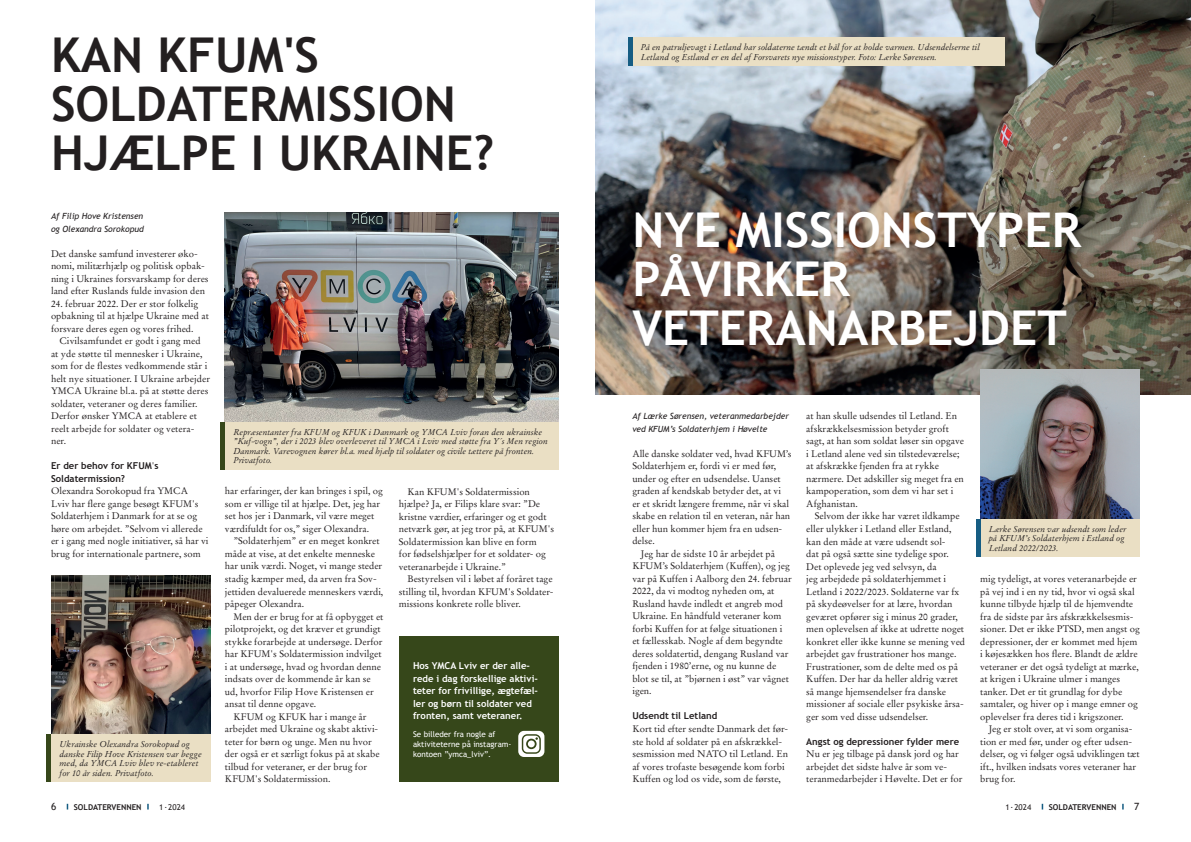
<style>
.page{position:relative;width:1191px;height:842px;background:#fff}
.page>*{position:absolute;margin:0;border:0;box-sizing:border-box;transform-origin:0 0}
.t1{font:700 48px/49px "Trebuchet MS";color:#231f20}
.t2{font:700 48px/49px "Trebuchet MS";color:#fff}
.t3{font:10px "Trebuchet MS";color:#231f20}
.t4{font:9.5px/12.5px "Stempel Garamond LT Std";color:#231f20}
.t5{font:700 9.5px/12.5px "Trebuchet MS";color:#fff}
.t6{font:700 9.5px/12.5px "Trebuchet MS";color:#231f20}
.t7{font:italic 8.5px/9.5px "Stempel Garamond LT Std";color:#231f20}
.t8{font:italic 8.5px/12.5px "Trebuchet MS";color:#231f20}
.t9{font:8px/10px "Trebuchet MS";color:#fff}
.t10{font:700 8px "Trebuchet MS";color:#231f20}
.t11{font:8px "Trebuchet MS";color:#231f20}
.s1{font-family:"Stempel Garamond LT Std";font-weight:400}
</style>
<div class="page">
<img style="left:595px;top:0;width:596px;height:394px">
<div style="left:399px;top:637px;width:159px;height:145px;background:#36471a"></div>
<img style="left:225px;top:213px;width:333px;height:209px">
<div style="left:225px;top:422px;width:333px;height:47px;background:#eadfc4"></div>
<hr style="left:221px;top:422px;width:4px;height:47px;background:#36471a">
<img style="left:51px;top:575px;width:160px;height:159px">
<div style="left:51px;top:734px;width:160px;height:48px;background:#eadfc4"></div>
<hr style="left:47px;top:734px;width:4px;height:48px;background:#36471a">
<div style="left:632px;top:38px;width:373px;height:28px;background:#eadfc4"></div>
<hr style="left:628px;top:38px;width:4px;height:28px;background:#165d83">
<img style="left:980px;top:369px;width:160px;height:150px">
<div style="left:980px;top:519px;width:160px;height:38px;background:#eadfc4"></div>
<hr style="left:976px;top:519px;width:4px;height:38px;background:#165d83">
<svg style="left:518px;top:731px;width:26px;height:26px"></svg>
<h1 class="t1" style="left:51px;top:31px;width:445px">KAN KFUM'S<br>SOLDATERMISSION<br>HJÆLPE I UKRAINE?</h1>
<p class="t8" style="left:51px;top:210px;width:94px">Af Filip Hove Kristensen og Olexandra Sorokopud</p>
<p class="t4" style="left:51px;top:247px;width:159px">Det danske samfund investerer øko&shy;nomi, militærhjælp og politisk opbak&shy;ning i Ukraines forsvarskamp for deres land efter Ruslands fulde invasion den</p>
<p class="t4" style="left:51px;top:297px;width:159px">24. februar 2022. Der er stor folkelig opbakning til at hjælpe Ukraine med at forsvare deres egen og vores frihed.</p>
<p class="t4" style="left:51px;top:335px;width:160px;text-indent:9px">Civilsamfundet er godt i gang med at yde støtte til mennesker i Ukraine, som for de flestes vedkommende står i helt nye situationer. I Ukraine arbejder YMCA Ukraine bl.a. på at støtte deres soldater, veteraner og deres familier.<br>Derfor ønsker YMCA at etablere et reelt arbejde for soldater og vetera--<br>ner.</p>
<p class="t6" style="left:51px;top:460px;width:109px">Er der behov for KFUM<span class="s1">'</span>s<br>Soldatermission?</p>
<p class="t4" style="left:51px;top:485px;width:159px">Olexandra Sorokopud fra YMCA Lviv har flere gange besøgt KFUM's Soldaterhjem i Danmark for at se og høre om arbejdet. ”Selvom vi allerede er i gang med nogle initiativer, så har vi brug for internationale partnere, som</p>
<p class="t4" style="left:225px;top:485px;width:159px">har erfaringer, der kan bringes i spil, og som er villige til at hjælpe. Det, jeg har set hos jer i Danmark, vil være meget værdifuldt for os,” siger Olexandra.</p>
<p class="t7" style="left:233px;top:427px;width:316px">Repræsentanter fra KFUM og KFUK i Danmark og YMCA Lviv foran den ukrainske ”Kuf-vogn”, der i 2023 blev overleveret til YMCA i Lviv med støtte fra Y´s Men region Danmark. Varevognen kører bl.a. med hjælp til soldater og civile tættere på fronten.<br>Privatfoto.</p>
<p class="t4" style="left:399px;top:485px;width:157px;text-indent:9px">Kan KFUM's Soldatermission hjælpe? Ja, er Filips klare svar: ”De kristne værdier, erfaringer og et godt netværk gør, at jeg tror på, at KFUM's Soldatermission kan blive en form<br>for fødselshjælper for et soldater- og veteranarbejde i Ukraine.”</p>
<p class="t4" style="left:399px;top:573px;width:156px;text-align:justify;text-indent:9px">Bestyrelsen vil i løbet af foråret tage stilling til, hvordan KFUM's Soldater&shy;missions konkrete rolle bliver.</p>
<p class="t4" style="left:225px;top:535px;width:160px;text-indent:9px">”Soldaterhjem” er en meget konkret måde at vise, at det enkelte menneske har unik værdi. Noget, vi mange steder stadig kæmper med, da arven fra Sov&shy;jettiden devaluerede menneskers værdi, påpeger Olexandra.</p>
<p class="t4" style="left:233px;top:610px;width:151px">Men der er brug for at få opbygget et</p>
<p class="t4" style="left:225px;top:622px;width:157px">pilotprojekt, og det kræver et grundigt</p>
<p class="t4" style="left:225px;top:635px;width:159px">stykke forarbejde at undersøge. Derfor</p>
<p class="t4" style="left:225px;top:647px;width:158px">har KFUM's Soldatermission indvilget</p>
<p class="t4" style="left:225px;top:660px;width:157px">i at undersøge, hvad og hvordan denne</p>
<p class="t4" style="left:225px;top:672px;width:147px">indsats over de kommende år kan se</p>
<p class="t4" style="left:225px;top:685px;width:150px">ud, hvorfor Filip Hove Kristensen er</p>
<p class="t4" style="left:225px;top:697px;width:93px">ansat til denne opgave.</p>
<p class="t4" style="left:233px;top:710px;width:134px">KFUM og KFUK har i mange år</p>
<p class="t4" style="left:225px;top:722px;width:155px">arbejdet med Ukraine og skabt aktivi-</p>
<p class="t4" style="left:225px;top:735px;width:148px">teter for børn og unge. Men nu hvor</p>
<p class="t4" style="left:225px;top:747px;width:156px">der også er et særligt fokus på at skabe</p>
<p class="t4" style="left:225px;top:760px;width:144px">tilbud for veteraner, er der brug for</p>
<p class="t4" style="left:225px;top:772px;width:107px">KFUM's Soldatermission.</p>
<p class="t5" style="left:413px;top:660px;width:126px">Hos YMCA Lviv er der alle&shy;rede i dag forskellige aktivi&shy;teter for frivillige, ægtefæl&shy;ler og børn til soldater ved fronten, samt veteraner.</p>
<p class="t9" style="left:413px;top:729px;width:100px">Se billeder fra nogle af aktiviteterne på instagram&shy;kontoen ”ymca_lviv”.</p>
<p class="t7" style="left:60px;top:739px;width:144px">Ukrainske Olexandra Sorokopud og danske Filip Hove Kristensen var begge med, da YMCA Lviv blev re-etableret for 10 år siden. Privatfoto.</p>
<p class="t7" style="left:641px;top:43px;width:340px">På en patruljevagt i Letland har soldaterne tændt et bål for at holde varmen. Udsendelserne til<br>Letland og Estland er en del af Forsvarets nye missionstyper. Foto: Lærke Sørensen.</p>
<h1 class="t2" style="left:632px;top:205px;width:450px">NYE MISSIONSTYPER<br>PÅVIRKER<br>VETERANARBEJDET</h1>
<p class="t8" style="left:632px;top:410px;width:158px">Af Lærke Sørensen, veteranmedarbejder ved KFUM’s Soldaterhjem i Høvelte</p>
<p class="t4" style="left:632px;top:447px;width:161px">Alle danske soldater ved, hvad KFUM’s</p>
<p class="t4" style="left:632px;top:460px;width:145px">Soldaterhjem er, fordi vi er med før,</p>
<p class="t4" style="left:632px;top:472px;width:150px">under og efter en udsendelse. Uanset</p>
<p class="t4" style="left:632px;top:485px;width:150px">graden af kendskab betyder det, at vi</p>
<p class="t4" style="left:632px;top:497px;width:158px">er et skridt længere fremme, når vi skal</p>
<p class="t4" style="left:632px;top:510px;width:159px">skabe en relation til en veteran, når han</p>
<p class="t4" style="left:632px;top:522px;width:151px">eller hun kommer hjem fra en udsen-</p>
<p class="t4" style="left:632px;top:535px;width:24px">delse.</p>
<p class="t4" style="left:641px;top:547px;width:136px">Jeg har de sidste 10 år arbejdet på</p>
<p class="t4" style="left:632px;top:560px;width:159px">KFUM’s Soldaterhjem (Kuffen), og jeg</p>
<p class="t4" style="left:632px;top:572px;width:161px">var på Kuffen i Aalborg den 24. februar</p>
<p class="t4" style="left:632px;top:585px;width:143px">2022, da vi modtog nyheden om, at</p>
<p class="t4" style="left:632px;top:597px;width:152px">Rusland havde indledt et angreb mod</p>
<p class="t4" style="left:632px;top:610px;width:151px">Ukraine. En håndfuld veteraner kom</p>
<p class="t4" style="left:632px;top:622px;width:151px">forbi Kuffen for at følge situationen i</p>
<p class="t4" style="left:632px;top:635px;width:152px">et fællesskab. Nogle af dem begyndte</p>
<p class="t4" style="left:632px;top:647px;width:157px">deres soldatertid, dengang Rusland var</p>
<p class="t4" style="left:632px;top:660px;width:145px">fjenden i 1980’erne, og nu kunne de</p>
<p class="t4" style="left:632px;top:672px;width:158px">blot se til, at ”bjørnen i øst” var vågnet</p>
<p class="t4" style="left:632px;top:685px;width:21px">igen.</p>
<p class="t6" style="left:632px;top:710px;width:86px">Udsendt til Letland</p>
<p class="t4" style="left:632px;top:722px;width:157px">Kort tid efter sendte Danmark det før&shy;ste hold af soldater på en afskrækkel&shy;sesmission med NATO til Letland. En af vores trofaste besøgende kom forbi Kuffen og lod os vide, som de første,</p>
<p class="t4" style="left:806px;top:410px;width:159px">at han skulle udsendes til Letland. En afskrækkelsesmission betyder groft sagt, at han som soldat løser sin opgave i Letland alene ved sin tilstedeværelse; at afskrække fjenden fra at rykke nærmere. Det adskiller sig meget fra en kampoperation, som dem vi har set i Afghanistan.</p>
<p class="t4" style="left:806px;top:510px;width:160px;text-indent:9px">Selvom der ikke har været ildkampe eller ulykker i Letland eller Estland, kan den måde at være udsendt sol-<br>dat på også sætte sine tydelige spor.<br>Det oplevede jeg ved selvsyn, da<br>jeg arbejdede på soldaterhjemmet i Letland i 2022/2023. Soldaterne var fx på skydeøvelser for at lære, hvordan geværet opfører sig i minus 20 grader, men oplevelsen af ikke at udrette noget konkret eller ikke kunne se mening ved arbejdet gav frustrationer hos mange.<br>Frustrationer, som de delte med os på Kuffen. Der har da heller aldrig været så mange hjemsendelser fra danske missioner af sociale eller psykiske årsa&shy;ger som ved disse udsendelser.</p>
<p class="t6" style="left:806px;top:735px;width:154px">Angst og depressioner fylder mere</p>
<p class="t4" style="left:806px;top:748px;width:158px">Nu er jeg tilbage på dansk jord og har arbejdet det sidste halve år som ve&shy;teranmedarbejder i Høvelte. Det er for</p>
<p class="t7" style="left:988px;top:524px;width:139px">Lærke Sørensen var udsendt som leder på KFUM’s Soldaterhjem i Estland og<br>Letland 2022/2023.</p>
<p class="t4" style="left:980px;top:573px;width:161px">mig tydeligt, at vores veteranarbejde er på vej ind i en ny tid, hvor vi også skal kunne tilbyde hjælp til de hjemvendte fra de sidste par års afskrækkelsesmis&shy;sioner. Det er ikke PTSD, men angst og depressioner, der er kommet med hjem i køjesækken hos flere. Blandt de ældre veteraner er det også tydeligt at mærke, at krigen i Ukraine ulmer i manges tanker. Det er tit grundlag for dybe samtaler, og hiver op i mange emner og oplevelser fra deres tid i krigszoner.</p>
<p class="t4" style="left:980px;top:723px;width:161px;text-indent:9px">Jeg er stolt over, at vi som organisa&shy;tion er med før, under og efter udsen&shy;delser, og vi følger også udviklingen tæt ift., hvilken indsats vores veteraner har brug for.</p>
<p class="t3" style="left:51px;top:800px;width:7px">6</p>
<p class="t10" style="left:74px;top:802px;width:69px">SOLDATERVENNEN</p>
<p class="t11" style="left:159px;top:802px;width:27px">1·2024</p>
<p class="t11" style="left:1005px;top:802px;width:27px">1·2024</p>
<p class="t10" style="left:1048px;top:802px;width:69px">SOLDATERVENNEN</p>
<p class="t3" style="left:1134px;top:800px;width:7px">7</p>
</div>
